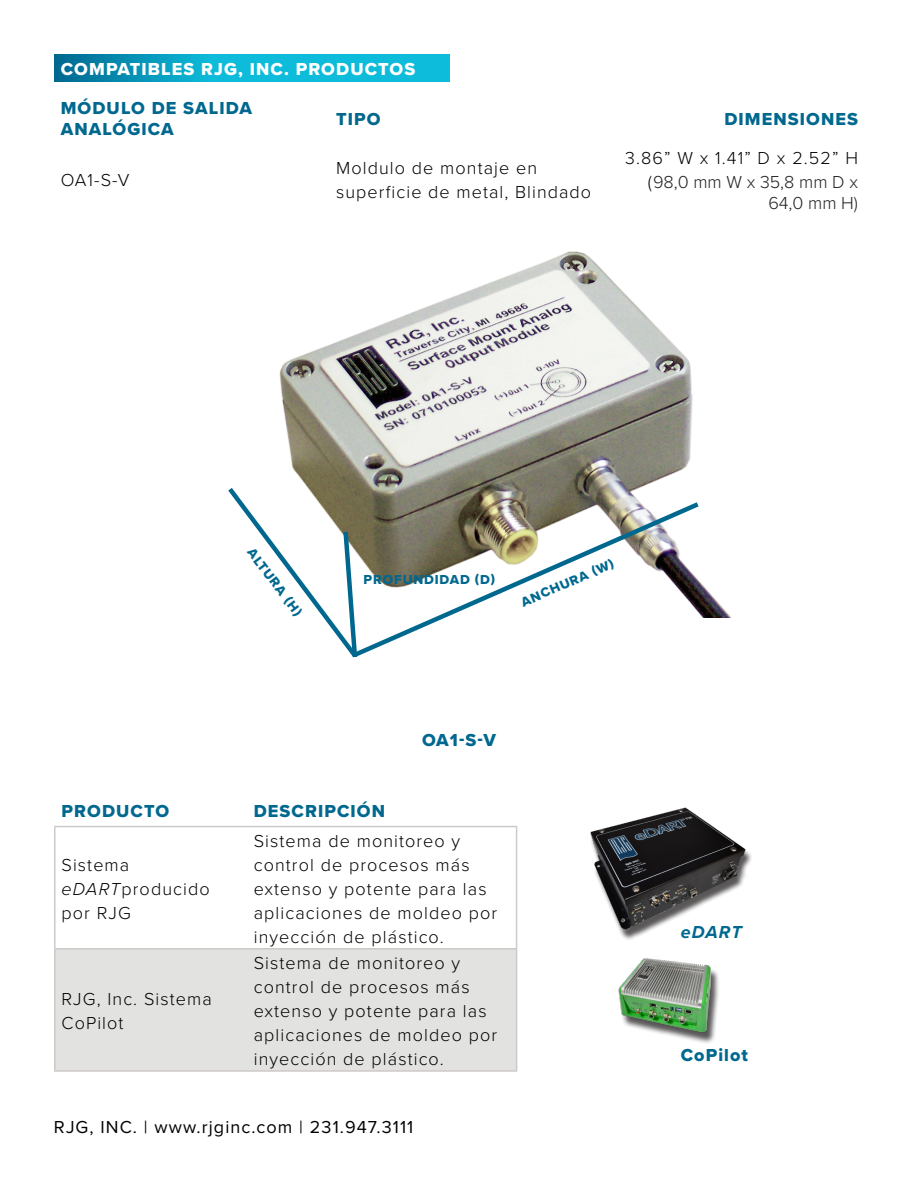
<style>
.page{position:relative;width:918px;height:1188px;background:#fff}
.page>*{position:absolute;margin:0;border:0;box-sizing:border-box;transform-origin:0 0}
.t1{font:300 18px/24px "Proxima Nova";letter-spacing:.06em;color:#000}
.t2{font:18px/21px "Proxima Nova Extrabld";letter-spacing:.06em;color:#00688f}
.t3{font:300 18px/24px "Proxima Nova";color:#000;text-align:right}
.t4{font:18px "Proxima Nova";letter-spacing:.06em;color:#000}
.t5{font:18px "Proxima Nova Extrabld";letter-spacing:.06em;color:#fff}
.t6{font:300 18px "Proxima Nova";color:#231f20}
.t7{font:italic 700 18px "Proxima Nova";letter-spacing:.055em;color:#00688f}
.t8{font:13.5px "Proxima Nova Extrabld";letter-spacing:.06em;color:#00688f}
.s1{color:#231f20}
.s2{font-style:italic}
</style>
<div class="page">
<svg style="left:54px;top:54px;width:396px;height:28px;background:#0aaaca"></svg>
<img style="left:279px;top:251px;width:451px;height:366px">
<img style="left:361px;top:498px;width:343px;height:157px">
<svg style="left:228px;top:483px;width:133px;height:175px"></svg>
<div style="left:56px;top:950px;width:460px;height:120px;background:#e2e2e1"></div>
<hr style="left:54px;top:826px;width:193px;height:1px;background:#cdc9c8">
<hr style="left:54px;top:827px;width:2px;height:121px;background:#cdc9c8">
<hr style="left:247px;top:826px;width:270px;height:1px;background:#cdc9c8">
<hr style="left:516px;top:827px;width:1px;height:121px;background:#cdc9c8">
<hr style="left:54px;top:948px;width:193px;height:2px;background:#cdc9c8">
<hr style="left:54px;top:950px;width:2px;height:120px;background:#cdc9c8">
<hr style="left:247px;top:948px;width:270px;height:2px;background:#cdc9c8">
<hr style="left:516px;top:950px;width:1px;height:120px;background:#cdc9c8">
<hr style="left:54px;top:1070px;width:193px;height:2px;background:#cdc9c8">
<hr style="left:247px;top:1070px;width:270px;height:2px;background:#cdc9c8">
<div style="left:590px;top:811px;width:164px;height:130px;background:#231f20;opacity:.75"></div>
<img style="left:590px;top:807px;width:164px;height:128px">
<img style="left:618px;top:958px;width:101px;height:84px">
<p class="t5" style="left:61px;top:56px;width:356px">COMPATIBLES RJG, INC. PRODUCTOS</p>
<p class="t2" style="left:61px;top:98px;width:193px">MÓDULO DE SALIDA<br>ANALÓGICA</p>
<p class="t2" style="left:336px;top:108px;width:46px">TIPO</p>
<p class="t2" style="left:724px;top:108px;width:135px">DIMENSIONES</p>
<p class="t1" style="left:61px;top:167px;width:70px">OA1‑S‑V</p>
<p class="t1" style="left:336px;top:155px;width:257px">Moldulo de montaje en superficie de metal, Blindado</p>
<p class="t3" style="left:625px;top:145px;width:234px">3.86” W x 1.41” D x 2.52” H (<span class="s1">98,0 mm W x 35,8 mm D x</span></p>
<p class="t6" style="left:768px;top:190px;width:91px">64,0 mm H)</p>
<p class="t8" style="left:258px;top:544px;width:82px;rotate:53deg">ALTURA (H)</p>
<p class="t8" style="left:518px;top:593px;width:101px;rotate:-23deg">ANCHURA (W)</p>
<p class="t8" style="left:364px;top:569px;width:133px">PROFUNDIDAD (D)</p>
<p class="t2" style="left:62px;top:801px;width:109px">PRODUCTO</p>
<p class="t2" style="left:254px;top:801px;width:133px">DESCRIPCIÓN</p>
<p class="t2" style="left:422px;top:729px;width:75px">OA1‑S‑V</p>
<p class="t1" style="left:62px;top:852px;width:150px">Sistema <span class="s2">eDART</span>producido por RJG</p>
<p class="t1" style="left:62px;top:986px;width:152px">RJG, Inc. Sistema<br>CoPilot</p>
<p class="t1" style="left:254px;top:828px;width:245px">Sistema de monitoreo y control de procesos más extenso y potente para las aplicaciones de moldeo por inyección de plástico.</p>
<p class="t1" style="left:254px;top:950px;width:245px">Sistema de monitoreo y control de procesos más extenso y potente para las aplicaciones de moldeo por inyección de plástico.</p>
<p class="t4" style="left:54px;top:1113px;width:361px">RJG, INC. | www.rjginc.com | 231.947.3111</p>
<p class="t7" style="left:681px;top:919px;width:63px">eDART</p>
<p class="t2" style="left:681px;top:1045px;width:69px">CoPilot</p>
</div>
